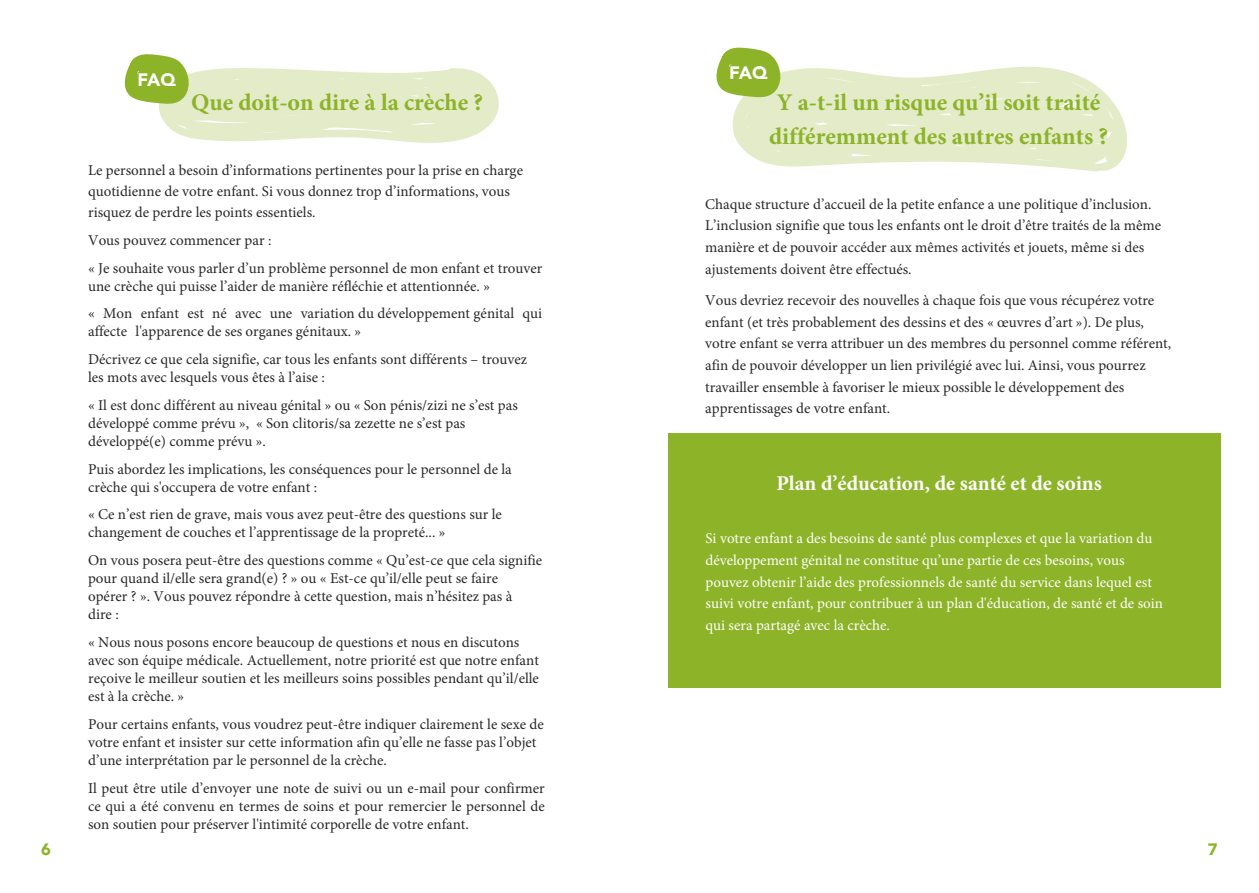
<style>
.page{position:relative;width:1259px;height:893px;background:#fff}
.page>*{position:absolute;margin:0;border:0;box-sizing:border-box;transform-origin:0 0}
.t1{font:700 24px/33.6px "Minion Pro";color:#8db328;text-align:center}
.t2{font:700 21px "Minion Pro";color:#fff}
.t3{font:900 18px "Avenir";letter-spacing:-.025em;color:#fff}
.t4{font:900 16.5px "Avenir";color:#8db328}
.t5{font:15px/18px "Minion Pro";color:#282827}
.t6{font:15px/21.8px "Minion Pro";color:#fff}
</style>
<div class="page">
<svg style="left:124px;top:54px;width:375px;height:89px"></svg>
<svg style="left:716px;top:47px;width:411px;height:125px"></svg>
<div style="left:668px;top:433px;width:552px;height:254px;background:#8db328"></div>
<p class="t3" style="left:137px;top:69px;width:40px">FAQ</p>
<h1 class="t1" style="left:191px;top:86px;width:293px">Que doit-on dire à la crèche ?</h1>
<p class="t5" style="left:88px;top:160px;width:436px;line-height:21px">Le personnel a besoin d’informations pertinentes pour la prise en charge quotidienne de votre enfant. Si vous donnez trop d’informations, vous risquez de perdre les points essentiels.</p>
<p class="t5" style="left:88px;top:226px;width:456px;line-height:27.8px">Vous pouvez commencer par :<br>« Je souhaite vous parler d’un problème personnel de mon enfant et trouver</p>
<p class="t5" style="left:88px;top:272px;width:455px;line-height:27.8px">une crèche qui puisse l’aider de manière réfléchie et attentionnée. »<br>« Mon enfant est né avec une variation du développement génital qui</p>
<p class="t5" style="left:88px;top:318px;width:440px;line-height:27.8px">affecte l'apparence de ses organes génitaux. »<br>Décrivez ce que cela signifie, car tous les enfants sont différents – trouvez</p>
<p class="t5" style="left:88px;top:363px;width:431px;line-height:27.8px">les mots avec lesquels vous êtes à l’aise :<br>« Il est donc différent au niveau génital » ou « Son pénis/zizi ne s’est pas</p>
<p class="t5" style="left:88px;top:414px;width:379px">développé comme prévu », « Son clitoris/sa zezette ne s’est pas développé(e) comme prévu ».</p>
<p class="t5" style="left:88px;top:460px;width:425px">Puis abordez les implications, les conséquences pour le personnel de la crèche qui s'occupera de votre enfant :</p>
<p class="t5" style="left:88px;top:506px;width:415px">« Ce n’est rien de grave, mais vous avez peut-être des questions sur le changement de couches et l’apprentissage de la propreté... »</p>
<p class="t5" style="left:88px;top:551px;width:456px">On vous posera peut-être des questions comme « Qu’est-ce que cela signifie pour quand il/elle sera grand(e) ? » ou « Est-ce qu’il/elle peut se faire<br>opérer ? ». Vous pouvez répondre à cette question, mais n’hésitez pas à<br>dire :</p>
<p class="t5" style="left:88px;top:633px;width:452px">« Nous nous posons encore beaucoup de questions et nous en discutons avec son équipe médicale. Actuellement, notre priorité est que notre enfant reçoive le meilleur soutien et les meilleurs soins possibles pendant qu’il/elle est à la crèche. »</p>
<p class="t5" style="left:88px;top:715px;width:457px">Pour certains enfants, vous voudrez peut-être indiquer clairement le sexe de votre enfant et insister sur cette information afin qu’elle ne fasse pas l’objet d’une interprétation par le personnel de la crèche.</p>
<p class="t5" style="left:88px;top:779px;width:458px;text-align:justify">Il peut être utile d’envoyer une note de suivi ou un e-mail pour confirmer ce qui a été convenu en termes de soins et pour remercier le personnel de son soutien pour préserver l'intimité corporelle de votre enfant.</p>
<p class="t3" style="left:729px;top:62px;width:40px">FAQ</p>
<h1 class="t1" style="left:769px;top:86px;width:340px">Y a-t-il un risque qu’il soit traité différemment des autres enfants ?</h1>
<p class="t5" style="left:705px;top:193px;width:457px;line-height:21.6px">Chaque structure d’accueil de la petite enfance a une politique d’inclusion.<br>L’inclusion signifie que tous les enfants ont le droit d’être traités de la même manière et de pouvoir accéder aux mêmes activités et jouets, même si des ajustements doivent être effectués.</p>
<p class="t5" style="left:705px;top:290px;width:467px;line-height:21.6px">Vous devriez recevoir des nouvelles à chaque fois que vous récupérez votre enfant (et très probablement des dessins et des « œuvres d’art »). De plus, votre enfant se verra attribuer un des membres du personnel comme référent, afin de pouvoir développer un lien privilégié avec lui. Ainsi, vous pourrez travailler ensemble à favoriser le mieux possible le développement des apprentissages de votre enfant.</p>
<h2 class="t2" style="left:776px;top:469px;width:327px">Plan d’éducation, de santé et de soins</h2>
<p class="t6" style="left:705px;top:527px;width:459px">Si votre enfant a des besoins de santé plus complexes et que la variation du développement génital ne constitue qu’une partie de ces besoins, vous pouvez obtenir l’aide des professionnels de santé du service dans lequel est suivi votre enfant, pour contribuer à un plan d'éducation, de santé et de soin qui sera partagé avec la crèche.</p>
<p class="t4" style="left:41px;top:840px;width:11px">6</p>
<p class="t4" style="left:1208px;top:840px;width:11px">7</p>
</div>
